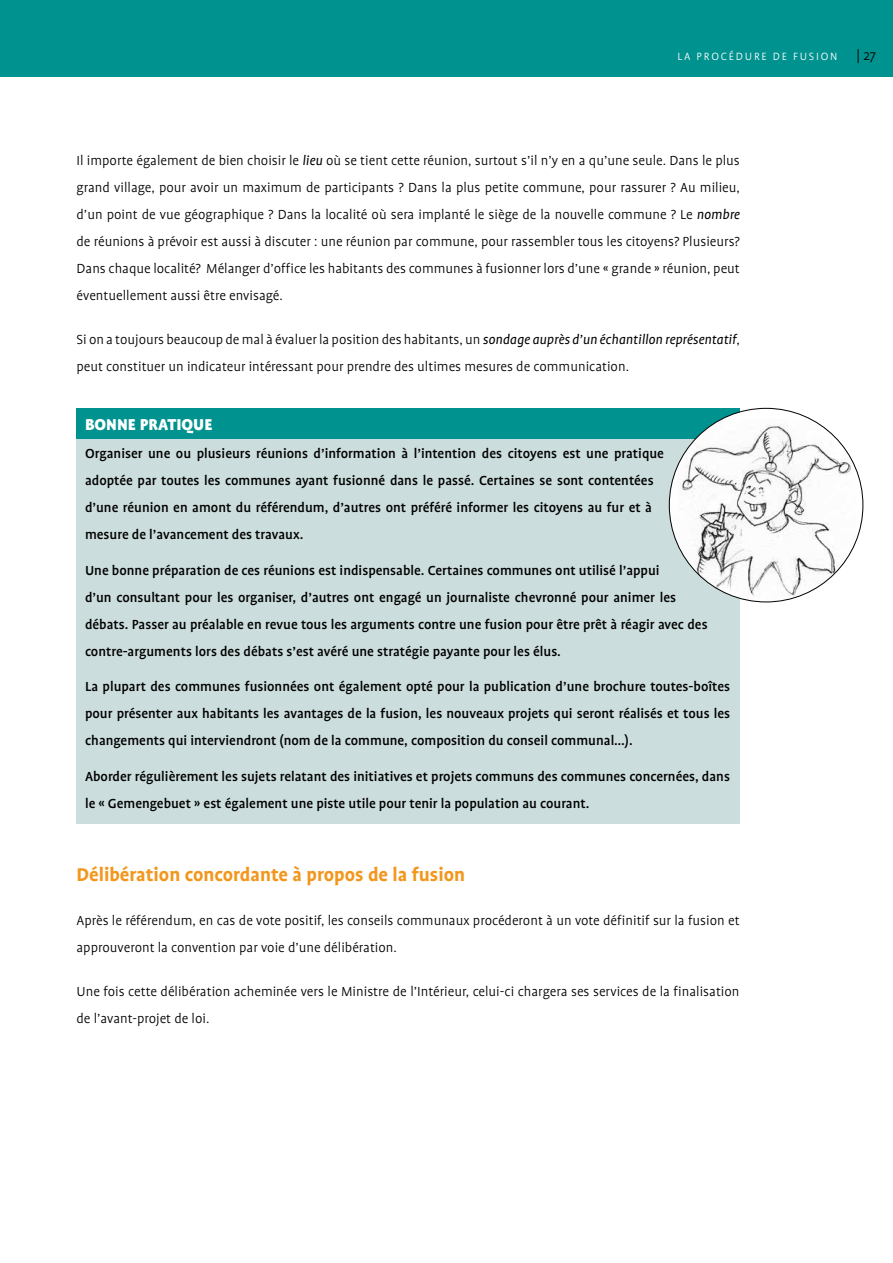
<style>
.page{position:relative;width:893px;height:1263px;background:#fff}
.page>*{position:absolute;margin:0;border:0;box-sizing:border-box;transform-origin:0 0}
.t1{font:700 21px "Profile";color:#f3961c}
.t2{font:900 18px "Profile";color:#fff}
.t3{font:500 15px/27px "Profile";color:#000}
.t4{font:300 15px/27px "Profile";color:#000}
.t5{font:300 12px "Profile";letter-spacing:.15em;color:#fff}
.s1{font-weight:400;font-style:italic}
</style>
<div class="page">
<div style="left:0;top:0;width:893px;height:77px;background:#00928f"></div>
<div style="left:77px;top:438px;width:663px;height:385px;background:#cbdddc"></div>
<div style="left:77px;top:408px;width:663px;height:30px;background:#00928f"></div>
<svg style="left:669px;top:408px;width:194px;height:194px"></svg>
<img style="left:669px;top:419px;width:186px;height:183px">
<p class="t5" style="left:677px;top:50px;width:162px">LA PROCÉDURE DE FUSION</p>
<p class="t4" style="left:857px;top:42px;width:21px">| 27</p>
<p class="t4" style="left:77px;top:147px;width:665px;text-align:justify">Il importe également de bien choisir le <span class="s1">lieu</span> où se tient cette réunion, surtout s’il n’y en a qu’une seule. Dans le plus grand village, pour avoir un maximum de participants ? Dans la plus petite commune, pour rassurer ? Au milieu, d’un point de vue géographique ? Dans la localité où sera implanté le siège de la nouvelle commune ? Le <span class="s1">nombre </span>de réunions à prévoir est aussi à discuter : une réunion par commune, pour rassembler tous les citoyens? Plusieurs?<br>Dans chaque localité? Mélanger d’office les habitants des communes à fusionner lors d’une « grande » réunion, peut éventuellement aussi être envisagé.</p>
<p class="t4" style="left:77px;top:326px;width:665px">Si on a toujours beaucoup de mal à évaluer la position des habitants, un <span class="s1">sondage auprès d’un échantillon représentatif</span>, peut constituer un indicateur intéressant pour prendre des ultimes mesures de communication.</p>
<p class="t2" style="left:85px;top:414px;width:129px">BONNE PRATIQUE</p>
<p class="t3" style="left:85px;top:440px;width:580px">Organiser une ou plusieurs réunions d’information à l’intention des citoyens est une pratique adoptée par toutes les communes ayant fusionné dans le passé. Certaines se sont contentées d’une réunion en amont du référendum, d’autres ont préféré informer les citoyens au fur et à mesure de l’avancement des travaux.</p>
<p class="t3" style="left:85px;top:557px;width:624px">Une bonne préparation de ces réunions est indispensable. Certaines communes ont utilisé l’appui<br>d’un consultant pour les organiser, d’autres ont engagé un journaliste chevronné pour animer les débats. Passer au préalable en revue tous les arguments contre une fusion pour être prêt à réagir avec des contre-arguments lors des débats s’est avéré une stratégie payante pour les élus.</p>
<p class="t3" style="left:85px;top:673px;width:647px;text-align:justify">La plupart des communes fusionnées ont également opté pour la publication d’une brochure toutes-boîtes pour présenter aux habitants les avantages de la fusion, les nouveaux projets qui seront réalisés et tous les changements qui interviendront (nom de la commune, composition du conseil communal…).</p>
<p class="t3" style="left:85px;top:763px;width:646px">Aborder régulièrement les sujets relatant des initiatives et projets communs des communes concernées, dans le « Gemengebuet » est également une piste utile pour tenir la population au courant.</p>
<h1 class="t1" style="left:77px;top:863px;width:390px">Délibération concordante à propos de la fusion</h1>
<p class="t4" style="left:77px;top:907px;width:665px">Après le référendum, en cas de vote positif, les conseils communaux procéderont à un vote définitif sur la fusion et approuveront la convention par voie d’une délibération.</p>
<p class="t4" style="left:77px;top:978px;width:664px">Une fois cette délibération acheminée vers le Ministre de l’Intérieur, celui-ci chargera ses services de la finalisation de l’avant-projet de loi.</p>
</div>
